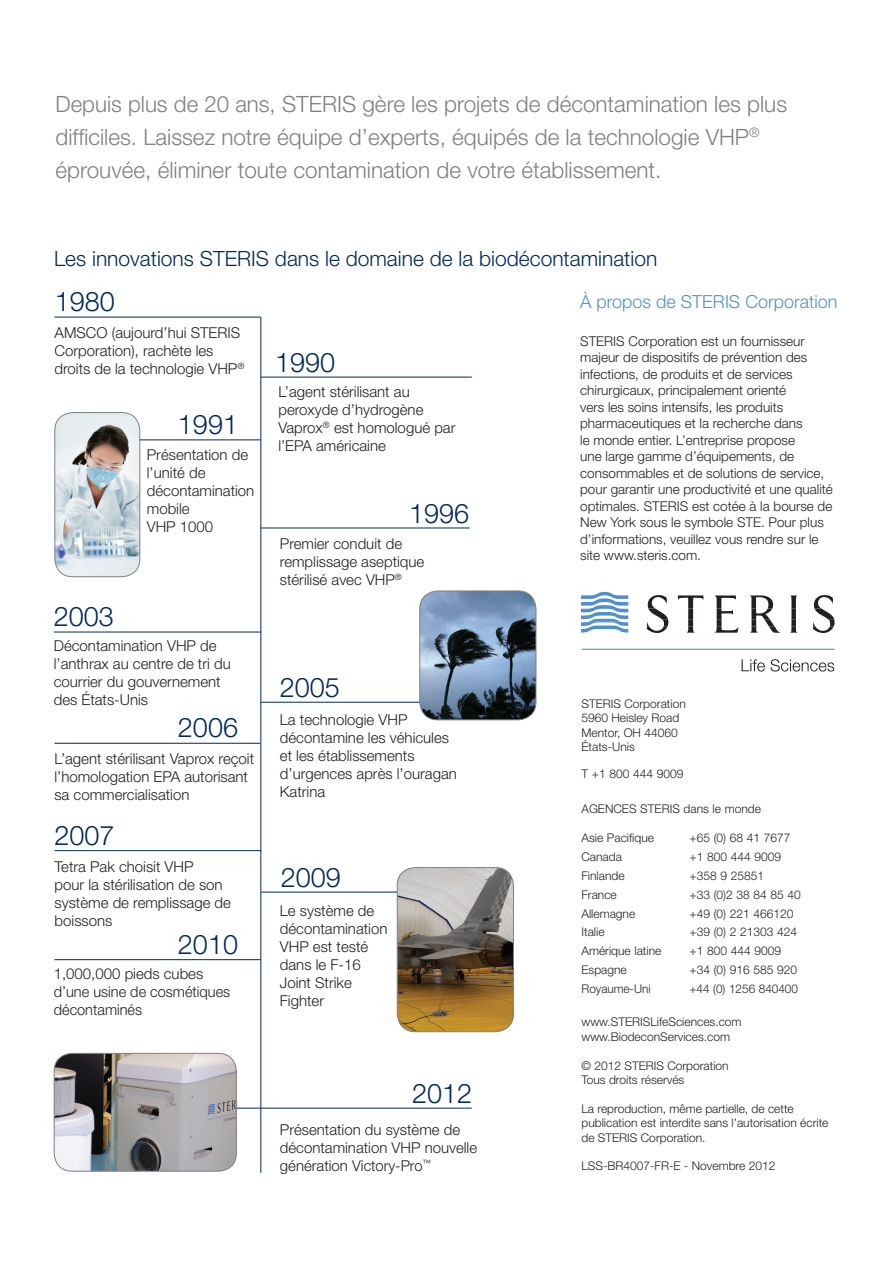
<style>
.page{position:relative;width:893px;height:1263px;background:#fff}
.page>*{position:absolute;margin:0;border:0;box-sizing:border-box;transform-origin:0 0}
.t1{font:300 27px "Helvetica Neue";color:#00295c}
.t2{font:300 22.5px/33px "Helvetica Neue";color:#808083}
.t3{font:300 21px "Helvetica Neue";color:#00295c}
.t4{font:300 18px "Helvetica Neue";color:#5090cc}
.t5{font:300 15px/18px "Helvetica Neue";color:#231f20}
.t6{font:300 13.5px/16.5px "Helvetica Neue";color:#231f20}
.t7{font:300 12px/14.4px "Helvetica Neue";color:#231f20}
</style>
<div class="page">
<hr style="left:54px;top:439px;width:207px;height:1px;background:#00295c">
<hr style="left:54px;top:317px;width:206px;height:1px;background:#00295c">
<hr style="left:261px;top:377px;width:211px;height:1px;background:#00295c">
<hr style="left:261px;top:528px;width:209px;height:1px;background:#00295c">
<hr style="left:261px;top:702px;width:209px;height:1px;background:#00295c">
<hr style="left:261px;top:892px;width:211px;height:1px;background:#00295c">
<hr style="left:214px;top:1108px;width:258px;height:1px;background:#00295c">
<hr style="left:54px;top:632px;width:207px;height:1px;background:#00295c">
<hr style="left:55px;top:743px;width:205px;height:1px;background:#00295c">
<hr style="left:55px;top:850px;width:206px;height:1px;background:#00295c">
<hr style="left:54px;top:959px;width:207px;height:1px;background:#00295c">
<img style="left:397px;top:867px;width:116px;height:165px">
<div style="left:397px;top:867px;width:117px;height:165px;border:1px solid #808083;border-radius:18px"></div>
<img style="left:54px;top:1053px;width:182px;height:118px">
<div style="left:54px;top:1053px;width:183px;height:118px;border:1px solid #808083;border-radius:18px"></div>
<img style="left:55px;top:413px;width:85px;height:164px">
<div style="left:54px;top:412px;width:86px;height:165px;border:1px solid #808083;border-radius:18px"></div>
<img style="left:420px;top:591px;width:116px;height:129px">
<div style="left:419px;top:591px;width:117px;height:129px;border:1px solid #808083;border-radius:18px"></div>
<hr style="left:260px;top:317px;width:1px;height:856px;background:#00295c">
<svg style="left:742px;top:659px;width:92px;height:12px"></svg>
<hr style="left:582px;top:649px;width:252px;height:1px;background:#5090cc">
<svg style="left:581px;top:592px;width:47px;height:41px"></svg>
<svg style="left:647px;top:595px;width:188px;height:38px"></svg>
<h2 class="t2" style="left:56px;top:87px;width:733px">Depuis plus de 20 ans, STERIS gère les projets de décontamination les plus difficiles. Laissez notre équipe d’experts, équipés de la technologie VHP<sup>® </sup>éprouvée, éliminer toute contamination de votre établissement.</h2>
<h3 class="t3" style="left:54px;top:245px;width:605px">Les innovations STERIS dans le domaine de la biodécontamination</h3>
<h1 class="t1" style="left:55px;top:285px;width:62px">1980</h1>
<p class="t5" style="left:55px;top:323px;width:191px">AMSCO (aujourd’hui STERIS<br>Corporation), rachète les droits de la technologie VHP<sup>®</sup></p>
<h1 class="t1" style="left:178px;top:408px;width:62px">1991</h1>
<h1 class="t1" style="left:54px;top:600px;width:62px">2003</h1>
<p class="t5" style="left:147px;top:445px;width:109px">Présentation de l’unité de décontamination mobile<br>VHP 1000</p>
<p class="t5" style="left:54px;top:637px;width:179px">Décontamination VHP de l’anthrax au centre de tri du courrier du gouvernement des États-Unis</p>
<h1 class="t1" style="left:178px;top:711px;width:62px">2006</h1>
<p class="t5" style="left:54px;top:749px;width:201px">L’agent stérilisant Vaprox reçoit l’homologation EPA autorisant sa commercialisation</p>
<h1 class="t1" style="left:55px;top:819px;width:62px">2007</h1>
<p class="t5" style="left:55px;top:857px;width:178px">Tetra Pak choisit VHP<br>pour la stérilisation de son système de remplissage de boissons</p>
<h1 class="t1" style="left:178px;top:928px;width:62px">2010</h1>
<p class="t5" style="left:54px;top:965px;width:178px">1,000,000 pieds cubes d’une usine de cosmétiques décontaminés</p>
<h1 class="t1" style="left:275px;top:345px;width:62px">1990</h1>
<p class="t5" style="left:278px;top:383px;width:179px">L’agent stérilisant au peroxyde d’hydrogène<br>Vaprox<sup>®</sup> est homologué par l’EPA américaine</p>
<h1 class="t1" style="left:409px;top:497px;width:62px">1996</h1>
<p class="t5" style="left:280px;top:534px;width:146px">Premier conduit de remplissage aseptique stérilisé avec VHP<sup>®</sup></p>
<h1 class="t1" style="left:280px;top:670px;width:62px">2005</h1>
<p class="t5" style="left:280px;top:711px;width:179px">La technologie VHP décontamine les véhicules et les établissements d’urgences après l’ouragan<br>Katrina</p>
<h1 class="t1" style="left:281px;top:861px;width:62px">2009</h1>
<p class="t5" style="left:280px;top:901px;width:109px">Le système de décontamination<br>VHP est testé dans le F-16<br>Joint Strike<br>Fighter</p>
<h1 class="t1" style="left:412px;top:1077px;width:62px">2012</h1>
<p class="t5" style="left:280px;top:1120px;width:199px">Présentation du système de décontamination VHP nouvelle génération Victory-Pro<sup>™</sup></p>
<p class="t4" style="left:580px;top:290px;width:259px">À propos de STERIS Corporation</p>
<p class="t6" style="left:580px;top:332px;width:254px">STERIS Corporation est un fournisseur majeur de dispositifs de prévention des infections, de produits et de services chirurgicaux, principalement orienté<br>vers les soins intensifs, les produits pharmaceutiques et la recherche dans<br>le monde entier. L’entreprise propose<br>une large gamme d’équipements, de consommables et de solutions de service, pour garantir une productivité et une qualité optimales. STERIS est cotée à la bourse de New York sous le symbole STE. Pour plus d’informations, veuillez vous rendre sur le site www.steris.com.</p>
<p class="t7" style="left:581px;top:696px;width:106px">STERIS Corporation<br>5960 Heisley Road<br>Mentor, OH 44060<br>États-Unis</p>
<p class="t7" style="left:581px;top:766px;width:103px">T +1 800 444 9009</p>
<p class="t7" style="left:581px;top:801px;width:25px">Agences</p>
<p class="t7" style="left:640px;top:801px;width:122px">STERIS dans le monde</p>
<p class="t7" style="left:581px;top:830px;width:74px">Asie Pacifique</p>
<p class="t7" style="left:689px;top:830px;width:103px">+65 (0) 68 41 7677</p>
<p class="t7" style="left:581px;top:849px;width:42px">Canada</p>
<p class="t7" style="left:689px;top:849px;width:93px">+1 800 444 9009</p>
<p class="t7" style="left:581px;top:868px;width:45px">Finlande</p>
<p class="t7" style="left:689px;top:868px;width:76px">+358 9 25851</p>
<p class="t7" style="left:581px;top:887px;width:37px">France</p>
<p class="t7" style="left:689px;top:887px;width:113px">+33 (0)2 38 84 85 40</p>
<p class="t7" style="left:581px;top:906px;width:55px">Allemagne</p>
<p class="t7" style="left:689px;top:906px;width:106px">+49 (0) 221 466120</p>
<p class="t7" style="left:581px;top:925px;width:25px">Italie</p>
<p class="t7" style="left:689px;top:925px;width:109px">+39 (0) 2 21303 424</p>
<p class="t7" style="left:581px;top:943px;width:81px">Amérique latine</p>
<p class="t7" style="left:689px;top:943px;width:93px">+1 800 444 9009</p>
<p class="t7" style="left:581px;top:962px;width:47px">Espagne</p>
<p class="t7" style="left:689px;top:962px;width:109px">+34 (0) 916 585 920</p>
<p class="t7" style="left:581px;top:981px;width:71px">Royaume-Uni</p>
<p class="t7" style="left:689px;top:981px;width:110px">+44 (0) 1256 840400</p>
<p class="t7" style="left:581px;top:1015px;width:162px">www.STERISLifeSciences.com www.BiodeconServices.com</p>
<p class="t7" style="left:581px;top:1058px;width:149px">© 2012 STERIS Corporation<br>Tous droits réservés</p>
<p class="t7" style="left:581px;top:1101px;width:248px">La reproduction, même partielle, de cette publication est interdite sans l’autorisation écrite de STERIS Corporation.</p>
<p class="t7" style="left:581px;top:1159px;width:195px">LSS-BR4007-FR-E - Novembre 2012</p>
</div>
